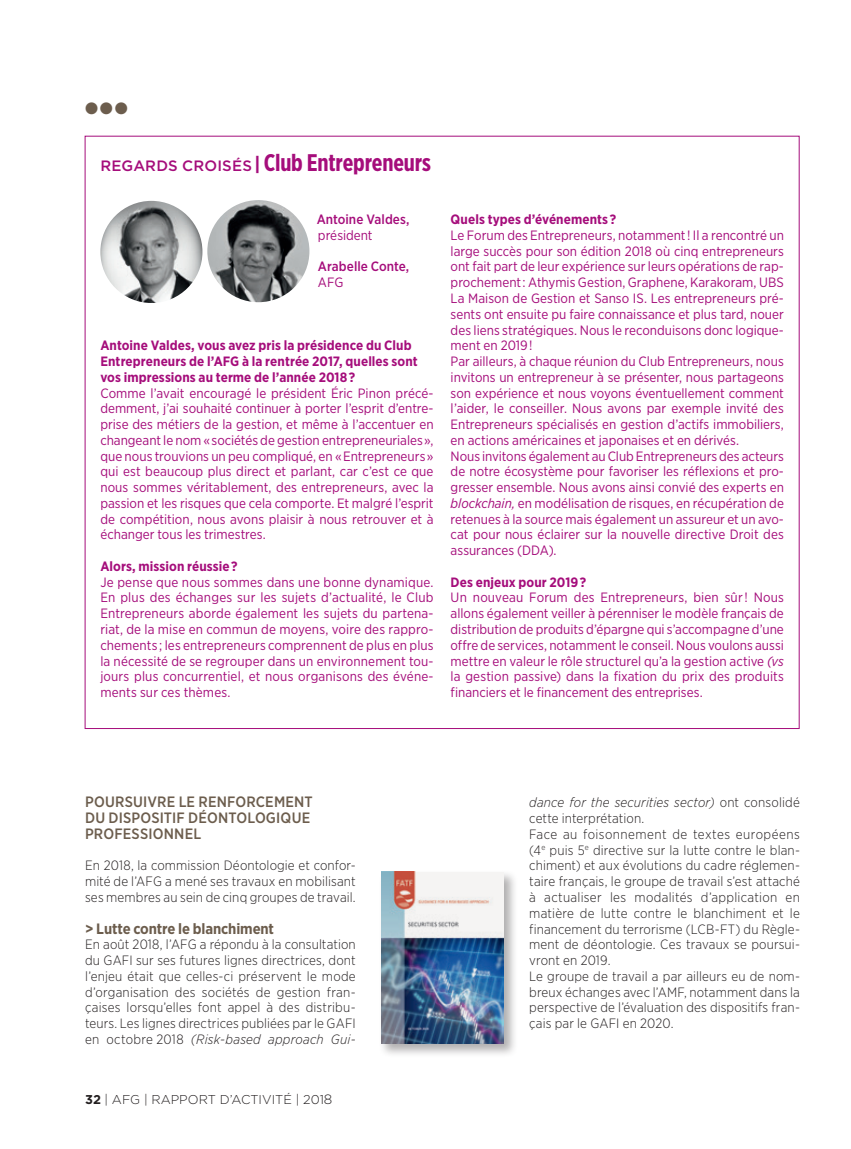
<style>
.page{position:relative;width:851px;height:1149px;background:#fff}
.page>*{position:absolute;margin:0;border:0;box-sizing:border-box;transform-origin:0 0}
.ENCADRÉ-TITRE-RÉSERV{font:700 24px "Gotham X Narrow";letter-spacing:-.005em;color:#a50d7b}
.t1{font:16.5px "Zapf Dingbats ITC";color:#6c5d4d}
.INTER_NIVEAU_1{font:500 15px "Gotham Narrow";letter-spacing:.01em;color:#6c5d4d}
.INTER_NIVEAU_2{font:700 15px "Gotham Narrow";letter-spacing:-.01em;color:#6c5d4d}
.ENCADRÉ_TEXTES_RÉSER{font:13.5px/15.8px "Gotham Narrow";color:#a50d7b;text-align:justify}
.Texte_courant_GOTHAM{font:300 13.5px/15.8px "Gotham Narrow";letter-spacing:.01em;color:#231f20;text-align:justify}
.ENCADRÉ_TEXTES_RÉSER-2{font:700 13.5px/15.8px "Gotham Narrow";letter-spacing:.005em;color:#a50d7b}
.ENCADRÉ_TEXTES_RÉSER-3{font:500 13.5px/15.8px "Gotham Narrow";letter-spacing:.005em;color:#a50d7b}
.t2{font:300 12.75px "Gotham";color:#231f20}
.s1{font-family:"Gotham";font-weight:500;font-size:15px}
.s2{font-weight:900;font-size:19.5px}
.s3{font-weight:400}
.s4{font-style:italic}
.s5{font-weight:700}
.s6{font-size:13.5px}
</style>
<div class="page">
<div style="left:378px;top:869px;width:140px;height:188px;background:#231f20;opacity:.35"></div>
<img style="left:381px;top:871px;width:122px;height:172px">
<img style="left:100px;top:201px;width:102px;height:102px;border-radius:51px">
<img style="left:207px;top:200px;width:102px;height:102px;border-radius:51px">
<p class="t1" style="left:85px;top:100px;width:44px">●●●</p>
<p class="ENCADRÉ-TITRE-RÉSERV" style="left:100px;top:147px;width:332px"><span class="s1">REGARDS CROISÉS</span> <span class="s2">|</span> Club Entrepreneurs</p>
<p class="ENCADRÉ_TEXTES_RÉSER-3" style="left:316px;top:211px;width:94px">Antoine Valdes, <span class="s3">président</span></p>
<p class="ENCADRÉ_TEXTES_RÉSER-3" style="left:318px;top:258px;width:93px">Arabelle Conte,<br><span class="s3">AFG</span></p>
<p class="ENCADRÉ_TEXTES_RÉSER-2" style="left:100px;top:337px;width:319px">Antoine Valdes, vous avez pris la présidence du Club<br>Entrepreneurs de l’AFG à la rentrée 2017, quelles sont vos impressions au terme de l’année 2018 ?</p>
<p class="ENCADRÉ_TEXTES_RÉSER" style="left:100px;top:384px;width:335px">Comme l’avait encouragé le président Éric Pinon précé&shy;demment, j’ai souhaité continuer à porter l’esprit d’entre&shy;prise des métiers de la gestion, et même à l’accentuer en changeant le nom « sociétés de gestion entrepreneuriales », que nous trouvions un peu compliqué, en « Entrepreneurs » qui est beaucoup plus direct et parlant, car c’est ce que nous sommes véritablement, des entrepreneurs, avec la passion et les risques que cela comporte. Et malgré l’esprit de compétition, nous avons plaisir à nous retrouver et à échanger tous les trimestres.</p>
<p class="ENCADRÉ_TEXTES_RÉSER-2" style="left:100px;top:558px;width:139px">Alors, mission réussie ?</p>
<p class="ENCADRÉ_TEXTES_RÉSER" style="left:100px;top:573px;width:335px">Je pense que nous sommes dans une bonne dynamique.<br>En plus des échanges sur les sujets d’actualité, le Club Entrepreneurs aborde également les sujets du partena&shy;riat, de la mise en commun de moyens, voire des rappro&shy;chements ; les entrepreneurs comprennent de plus en plus la nécessité de se regrouper dans un environnement tou&shy;jours plus concurrentiel, et nous organisons des événe&shy;ments sur ces thèmes.</p>
<p class="ENCADRÉ_TEXTES_RÉSER-2" style="left:450px;top:211px;width:167px">Quels types d’événements ?</p>
<p class="ENCADRÉ_TEXTES_RÉSER" style="left:450px;top:227px;width:335px">Le Forum des Entrepreneurs, notamment ! Il a rencontré un large succès pour son édition 2018 où cinq entrepreneurs ont fait part de leur expérience sur leurs opérations de rap&shy;prochement : Athymis Gestion, Graphene, Karakoram, UBS La Maison de Gestion et Sanso IS. Les entrepreneurs pré&shy;sents ont ensuite pu faire connaissance et plus tard, nouer des liens stratégiques. Nous le reconduisons donc logique&shy;ment en 2019 !</p>
<p class="ENCADRÉ_TEXTES_RÉSER" style="left:450px;top:353px;width:335px">Par ailleurs, à chaque réunion du Club Entrepreneurs, nous invitons un entrepreneur à se présenter, nous partageons son expérience et nous voyons éventuellement comment l’aider, le conseiller. Nous avons par exemple invité des Entrepreneurs spécialisés en gestion d’actifs immobiliers, en actions américaines et japonaises et en dérivés.</p>
<p class="ENCADRÉ_TEXTES_RÉSER" style="left:450px;top:447px;width:335px">Nous invitons également au Club Entrepreneurs des acteurs de notre écosystème pour favoriser les réflexions et pro&shy;gresser ensemble. Nous avons ainsi convié des experts en <span class="s4">blockchain,</span> en modélisation de risques, en récupération de retenues à la source mais également un assureur et un avo&shy;cat pour nous éclairer sur la nouvelle directive Droit des assurances (DDA).</p>
<p class="ENCADRÉ_TEXTES_RÉSER-2" style="left:450px;top:574px;width:137px">Des enjeux pour 2019 ?</p>
<p class="ENCADRÉ_TEXTES_RÉSER" style="left:450px;top:589px;width:335px">Un nouveau Forum des Entrepreneurs, bien sûr ! Nous allons également veiller à pérenniser le modèle français de distribution de produits d’épargne qui s’accompagne d’une offre de services, notamment le conseil. Nous voulons aussi mettre en valeur le rôle structurel qu’a la gestion active <span class="s4">(vs </span>la gestion passive) dans la fixation du prix des produits financiers et le financement des entreprises.</p>
<p class="INTER_NIVEAU_1" style="left:85px;top:792px;width:229px">POURSUIVRE LE RENFORCEMENT</p>
<p class="INTER_NIVEAU_1" style="left:85px;top:808px;width:227px">DU DISPOSITIF DÉONTOLOGIQUE</p>
<p class="INTER_NIVEAU_1" style="left:85px;top:823px;width:118px">PROFESSIONNEL</p>
<p class="Texte_courant_GOTHAM" style="left:85px;top:857px;width:272px">En 2018, la commission Déontologie et confor&shy;mité de l’AFG a mené ses travaux en mobilisant ses membres au sein de cinq groupes de travail.</p>
<p class="INTER_NIVEAU_2" style="left:85px;top:918px;width:190px">&gt; Lutte contre le blanchiment</p>
<p class="Texte_courant_GOTHAM" style="left:85px;top:936px;width:272px">En août 2018, l’AFG a répondu à la consultation du GAFI sur ses futures lignes directrices, dont l’enjeu était que celles-ci préservent le mode d’organisation des sociétés de gestion fran&shy;çaises lorsqu’elles font appel à des distribu&shy;teurs. Les lignes directrices publiées par le GAFI en octobre 2018 <span class="s4">(Risk-based approach Gui-</span></p>
<p class="t2" style="left:85px;top:1091px;width:249px"><span class="s5">32</span> | AFG | RAPPORT D’ACTIVITÉ | 201<span class="s6">8</span></p>
<p class="Texte_courant_GOTHAM" style="left:529px;top:794px;width:272px"><span class="s4">dance for the securities sector)</span> ont consolidé cette interprétation.</p>
<p class="Texte_courant_GOTHAM" style="left:529px;top:825px;width:272px">Face au foisonnement de textes européens (4<sup>e</sup> puis 5<sup>e</sup> directive sur la lutte contre le blan&shy;chiment) et aux évolutions du cadre réglemen&shy;taire français, le groupe de travail s’est attaché à actualiser les modalités d’application en matière de lutte contre le blanchiment et le financement du terrorisme (LCB-FT) du Règle&shy;ment de déontologie. Ces travaux se poursui&shy;vront en 2019.</p>
<p class="Texte_courant_GOTHAM" style="left:529px;top:967px;width:272px">Le groupe de travail a par ailleurs eu de nom&shy;breux échanges avec l’AMF, notamment dans la perspective de l’évaluation des dispositifs fran&shy;çais par le GAFI en 2020.</p>
</div>
